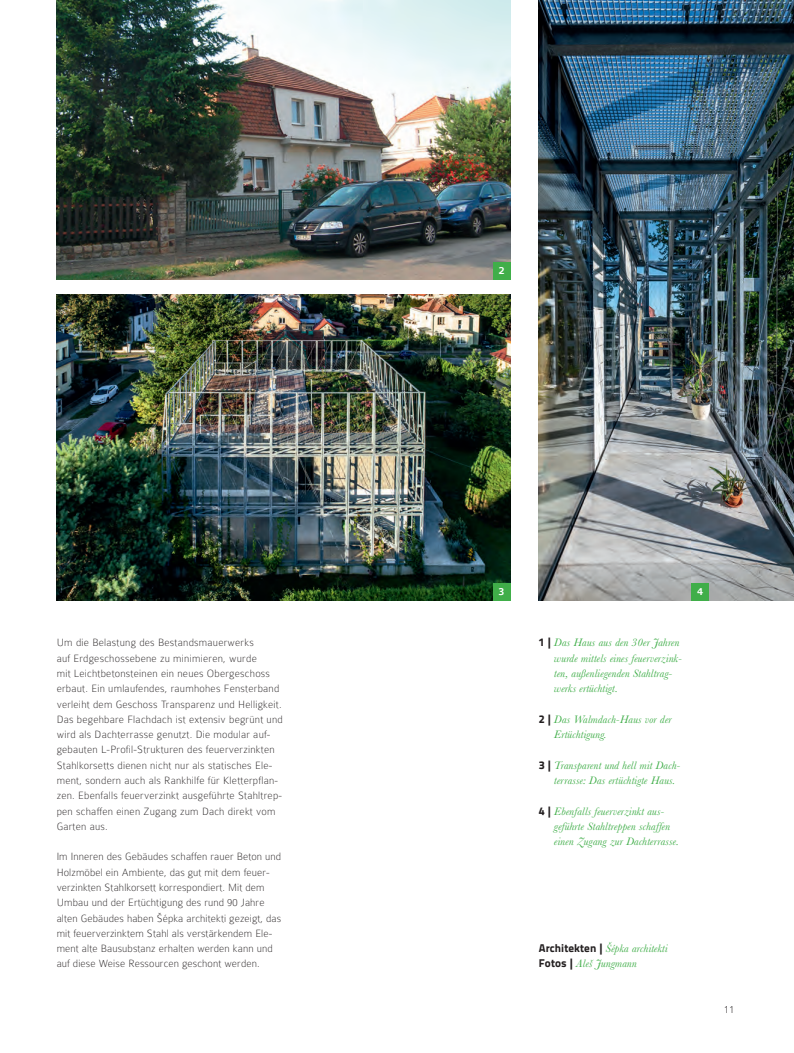
<style>
.page{position:relative;width:794px;height:1053px;background:#fff}
.page>*{position:absolute;margin:0;border:0;box-sizing:border-box;transform-origin:0 0}
.t1{font:100 11.25px/15.2px "Colaborate";letter-spacing:.02em;color:#231f20}
.t2{font:italic 11.25px/15.2px "Baskerville";letter-spacing:.01em;color:#40ae49}
.t3{font:500 11.25px "Colaborate";color:#fff}
.s1{font-family:"Titillium Text 22 L";font-weight:800;font-style:normal;color:#231f20}
</style>
<div class="page">
<img style="left:57px;top:0;width:453px;height:279px">
<img style="left:57px;top:295px;width:453px;height:305px">
<img style="left:539px;top:0;width:255px;height:600px">
<div style="left:493px;top:582px;width:17px;height:18px;background:#40ae49"></div>
<div style="left:493px;top:262px;width:17px;height:17px;background:#40ae49"></div>
<div style="left:691px;top:582px;width:18px;height:18px;background:#40ae49"></div>
<p class="t1" style="left:57px;top:635px;width:228px">Um die Belastung des Bestandsmauerwerks<br>auf Erdgeschossebene zu minimieren, wurde<br>mit Leichtbetonsteinen ein neues Obergeschoss erbaut. Ein umlaufendes, raumhohes Fensterband verleiht dem Geschoss Transparenz und Helligkeit.<br>Das begehbare Flachdach ist extensiv begrünt und wird als Dachterrasse genutzt. Die modular auf&shy;gebauten L-Profil-Strukturen des feuerverzinkten Stahlkorsetts dienen nicht nur als statisches Ele&shy;ment, sondern auch als Rankhilfe für Kletterpflan&shy;zen. Ebenfalls feuerverzinkt ausgeführte Stahltrep&shy;pen schaffen einen Zugang zum Dach direkt vom Garten aus.</p>
<p class="t1" style="left:57px;top:849px;width:226px">Im Inneren des Gebäudes schaffen rauer Beton und Holzmöbel ein Ambiente, das gut mit dem feuer&shy;verzinkten Stahlkorsett korrespondiert. Mit dem Umbau und der Ertüchtigung des rund 90 Jahre alten Gebäudes haben Šépka architekti gezeigt, das mit feuerverzinktem Stahl als verstärkendem Ele&shy;ment alte Bausubstanz erhalten werden kann und auf diese Weise Ressourcen geschont werden.</p>
<p class="t3" style="left:498px;top:265px;width:8px">2</p>
<p class="t3" style="left:498px;top:586px;width:8px">3</p>
<p class="t3" style="left:697px;top:586px;width:8px">4</p>
<p class="t2" style="left:554px;top:635px;width:129px;text-indent:-15px"><span class="s1">1 |</span> Das Haus aus den 30er Jahren wurde mittels eines feuerverzink&shy;ten, außenliegenden Stahltrag&shy;werks ertüchtigt.</p>
<p class="t2" style="left:554px;top:711px;width:119px;text-indent:-15px"><span class="s1">2 |</span> Das Walmdach-Haus vor der<br>Ertüchtigung.</p>
<p class="t2" style="left:554px;top:757px;width:128px;text-indent:-15px"><span class="s1">3 |</span> Transparent und hell mit Dach&shy;terrasse: Das ertüchtigte Haus.</p>
<p class="t2" style="left:554px;top:803px;width:126px;text-indent:-15px"><span class="s1">4 |</span> Ebenfalls feuerverzinkt aus&shy;geführte Stahltreppen schaffen einen Zugang zur Dachterrasse.</p>
<p class="t2" style="left:539px;top:940px;width:130px"><span class="s1">Architekten |</span> Šépka architekti<br><span class="s1">Fotos |</span> Aleš Jungmann</p>
<p class="t1" style="left:724px;top:1001px;width:12px">11</p>
</div>
